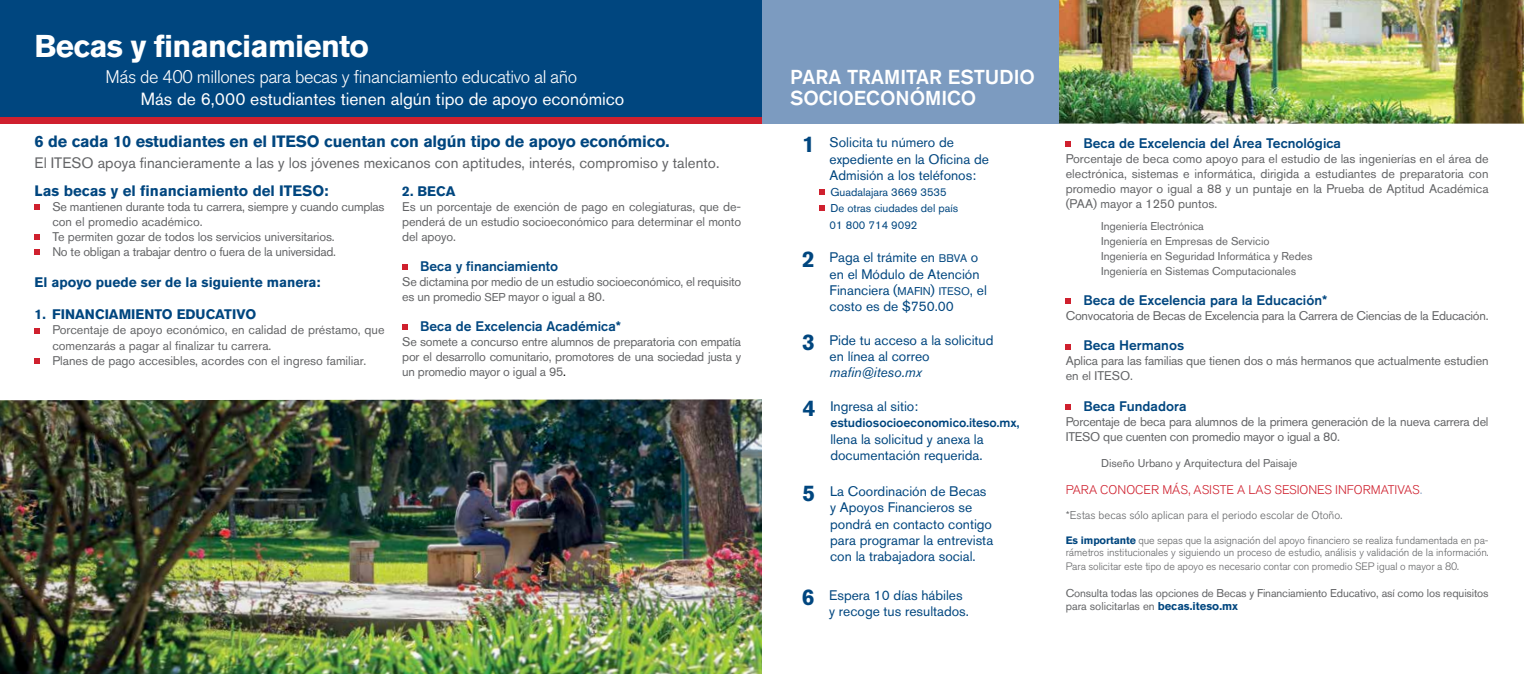
<style>
.page{position:relative;width:1524px;height:674px;background:#fff}
.page>*{position:absolute;margin:0;border:0;box-sizing:border-box;transform-origin:0 0}
.t1{font:700 31.25px "Akzidenz Grotesk BQ";letter-spacing:-.025em;color:#fff}
.t2{font:500 20px/21.2px "Akzidenz Grotesk BQ";color:#fff}
.t3{font:300 18.12px "Akzidenz Grotesk BQ";letter-spacing:-.025em;color:#fff}
.t4{font:17.5px "Akzidenz Grotesk BQ";color:#fff}
.t5{font:700 16.25px "Akzidenz Grotesk BQ";letter-spacing:-.01em;color:#00467f}
.t6{font:15px "Akzidenz Grotesk BQ";color:#636466}
.t7{font:700 15px "Akzidenz Grotesk BQ";color:#00467f}
.t8{font:13.75px/16.2px "Akzidenz Grotesk BQ";color:#00467f}
.t9{font:500 13.75px "Akzidenz Grotesk BQ";color:#00467f}
.t10{font:700 13.75px "Akzidenz Grotesk BQ";color:#00467f}
.t11{font:italic 13.75px "Akzidenz Grotesk BQ";color:#00467f}
.t12{font:12.5px/15px "Akzidenz Grotesk BQ";letter-spacing:-.02em;color:#636466}
.t13{font:12.5px/15px "Akzidenz Grotesk BQ";color:#636466}
.t14{font:300 12.5px "Akzidenz Grotesk BQ";color:#cf202e}
.t15{font:500 12.5px "Akzidenz Grotesk BQ";color:#00467f}
.t16{font:11.25px/15px "Akzidenz Grotesk BQ";color:#636466}
.t17{font:11.25px/16.2px "Akzidenz Grotesk BQ";color:#00467f}
.t18{font:300 11.25px "Akzidenz Grotesk BQ";color:#636466}
.t19{font:300 10.62px/13.1px "Akzidenz Grotesk BQ";letter-spacing:-.01em;color:#636466;text-align:justify}
.s1{font-size:11.25px}
.s2{color:#000}
.s3{font-weight:700;font-size:22.5px}
.s4{font-size:11px}
.s5{color:#7c9bc0}
.s6{font-weight:700;color:#00467f}
</style>
<div class="page">
<div style="left:0;top:0;width:762px;height:117px;background:#00467f"></div>
<svg style="left:35px;top:204px;width:5px;height:5px"></svg>
<svg style="left:35px;top:234px;width:5px;height:5px"></svg>
<svg style="left:35px;top:249px;width:5px;height:5px"></svg>
<svg style="left:35px;top:328px;width:5px;height:5px"></svg>
<svg style="left:35px;top:358px;width:5px;height:5px"></svg>
<img style="left:0;top:399px;width:762px;height:274px">
<svg style="left:402px;top:264px;width:6px;height:5px"></svg>
<svg style="left:402px;top:324px;width:6px;height:5px"></svg>
<img style="left:1058px;top:0;width:466px;height:124px">
<svg style="left:1065px;top:141px;width:6px;height:5px"></svg>
<svg style="left:1065px;top:298px;width:6px;height:6px"></svg>
<svg style="left:1065px;top:344px;width:6px;height:5px"></svg>
<svg style="left:1065px;top:404px;width:6px;height:5px"></svg>
<svg style="left:819px;top:189px;width:5px;height:6px"></svg>
<svg style="left:819px;top:206px;width:5px;height:5px"></svg>
<div style="left:762px;top:0;width:296px;height:124px;background:#7c9bc0"></div>
<div style="left:0;top:117px;width:762px;height:7px;background:#cf202e"></div>
<h1 class="t1" style="left:35px;top:28px;width:336px">Becas y financiamiento</h1>
<h3 class="t3" style="left:105px;top:66px;width:473px">Más de 400 millones para becas y financiamiento educativo al año</h3>
<h3 class="t4" style="left:141px;top:88px;width:485px">Más de 6,000 estudiantes tienen algún tipo de apoyo económico</h3>
<h3 class="t5" style="left:35px;top:132px;width:636px">6 de cada 10 estudiantes en el ITESO cuentan con algún tipo de apoyo económico.</h3>
<p class="t10" style="left:402px;top:183px;width:55px">2. BECA</p>
<p class="t12" style="left:402px;top:199px;width:340px;text-align:justify">Es un porcentaje de exención de pago en colegiaturas, que de&shy;penderá de un estudio socioeconómico para determinar el monto del apoyo.</p>
<p class="t9" style="left:420px;top:257px;width:140px">Beca y financiamiento</p>
<p class="t12" style="left:402px;top:274px;width:340px">Se dictamina por medio de un estudio socioeconómico, el requisito es un promedio <span class="s1">SEP</span> mayor o igual a 80.</p>
<p class="t9" style="left:420px;top:317px;width:202px">Beca de Excelencia Académica*</p>
<p class="t12" style="left:402px;top:334px;width:340px;text-align:justify">Se somete a concurso entre alumnos de preparatoria con empatía por el desarrollo comunitario, promotores de una sociedad justa y un promedio mayor o igual a 95<span class="s2">.</span></p>
<p class="t6" style="left:35px;top:153px;width:686px">El ITESO apoya financieramente a las y los jóvenes mexicanos con aptitudes, interés, compromiso y talento.</p>
<p class="t7" style="left:35px;top:181px;width:296px">Las becas y el financiamiento del ITESO:</p>
<p class="t12" style="left:52px;top:198px;width:334px">Se mantienen durante toda tu carrera, siempre y cuando cumplas con el promedio académico.<br>Te permiten gozar de todos los servicios universitarios.<br>No te obligan a trabajar dentro o fuera de la universidad.</p>
<p class="t10" style="left:35px;top:274px;width:287px">El apoyo puede ser de la siguiente manera:</p>
<p class="t10" style="left:35px;top:306px;width:223px">1. FINANCIAMIENTO EDUCATIVO</p>
<p class="t13" style="left:52px;top:322px;width:334px">Porcentaje de apoyo económico, en calidad de préstamo, que comenzarás a pagar al finalizar tu carrera.<br>Planes de pago accesibles, acordes con el ingreso familiar.</p>
<h2 class="t2" style="left:790px;top:66px;width:246px">PARA TRAMITAR ESTUDIO<br>SOCIOECONÓMICO</h2>
<p class="t8" style="left:829px;top:134px;width:161px;text-indent:-28px"><span class="s3">1</span> Solicita tu número de expediente en la Oficina de<br>Admisión a los teléfonos:</p>
<p class="t17" style="left:829px;top:184px;width:130px">Guadalajara 3669 3535<br>De otras ciudades del país<br>01 800 714 9092</p>
<p class="t8" style="left:829px;top:249px;width:159px;text-indent:-27px"><span class="s3">2</span> Paga el trámite en <span class="s4">BBVA</span> o en el Módulo de Atención<br>Financiera (<span class="s1">MAFIN</span>) <span class="s4">ITESO</span>, el costo es de $750.00</p>
<p class="t8" style="left:829px;top:331px;width:165px;text-indent:-28px"><span class="s3">3</span> Pide tu acceso a la solicitud en línea al correo</p>
<p class="t11" style="left:829px;top:364px;width:94px">mafin@iteso.mx</p>
<p class="t8" style="left:803px;top:398px;width:117px"><span class="s3">4</span> Ingresa al sitio:</p>
<p class="t15" style="left:830px;top:415px;width:190px">estudiosocioeconomico.iteso.mx,</p>
<p class="t8" style="left:830px;top:430px;width:155px">llena la solicitud y anexa la documentación requerida.</p>
<p class="t8" style="left:830px;top:482px;width:165px;text-indent:-28px"><span class="s3">5</span> La Coordinación de Becas y Apoyos Financieros se pondrá en contacto contigo para programar la entrevista con la trabajadora social.</p>
<p class="t8" style="left:829px;top:586px;width:141px;text-indent:-28px"><span class="s3">6</span> Espera 10 días hábiles y recoge tus resultados.</p>
<p class="t9" style="left:1083px;top:134px;width:259px">Beca de Excelencia del Área Tecnológica</p>
<p class="t12" style="left:1065px;top:151px;width:424px;text-align:justify">Porcentaje de beca como apoyo para el estudio de las ingenierías en el área de electrónica, sistemas e informática, dirigida a estudiantes de preparatoria con promedio mayor o igual a 88 y un puntaje en la Prueba de Aptitud Académica (PAA) mayor a 1250 puntos.</p>
<p class="t16" style="left:1101px;top:219px;width:213px">Ingeniería Electrónica<br>Ingeniería en Empresas de Servicio Ingeniería en Seguridad Informática y Redes Ingeniería en Sistemas Computacionales</p>
<p class="t9" style="left:1083px;top:292px;width:245px">Beca de Excelencia para la Educación*</p>
<p class="t12" style="left:1065px;top:308px;width:424px">Convocatoria de Becas de Excelencia para la Carrera de Ciencias de la Educación.</p>
<p class="t9" style="left:1083px;top:337px;width:102px">Beca Hermanos</p>
<p class="t12" style="left:1065px;top:353px;width:424px">Aplica para las familias que tienen dos o más hermanos que actualmente estudien en el ITESO.</p>
<p class="t9" style="left:1083px;top:397px;width:105px">Beca Fundadora</p>
<p class="t12" style="left:1065px;top:413px;width:424px">Porcentaje de beca para alumnos de la primera generación de la nueva carrera del<br>ITESO que cuenten con promedio mayor o igual a 80.</p>
<p class="t16" style="left:1101px;top:455px;width:198px">Diseño Urbano y Arquitectura del Paisaje</p>
<p class="t14" style="left:1065px;top:482px;width:358px">PARA CONOCER MÁS, ASISTE A LAS SESIONES INFORMATIVAS<span class="s5">.</span></p>
<p class="t18" style="left:1065px;top:509px;width:278px">*Estas becas sólo aplican para el periodo escolar de Otoño.</p>
<p class="t19" style="left:1065px;top:533px;width:424px"><span class="s6">Es importante</span> que sepas que la asignación del apoyo financiero se realiza fundamentada en pa&shy;rámetros institucionales y siguiendo un proceso de estudio, análisis y validación de la información.<br>Para solicitar este tipo de apoyo es necesario contar con promedio SEP igual o mayor a 80.</p>
<p class="t16" style="left:1065px;top:585px;width:424px;line-height:13.5px">Consulta todas las opciones de Becas y Financiamiento Educativo, así como los requisitos para solicitarlas en <span class="s6">becas.iteso.mx</span></p>
</div>
